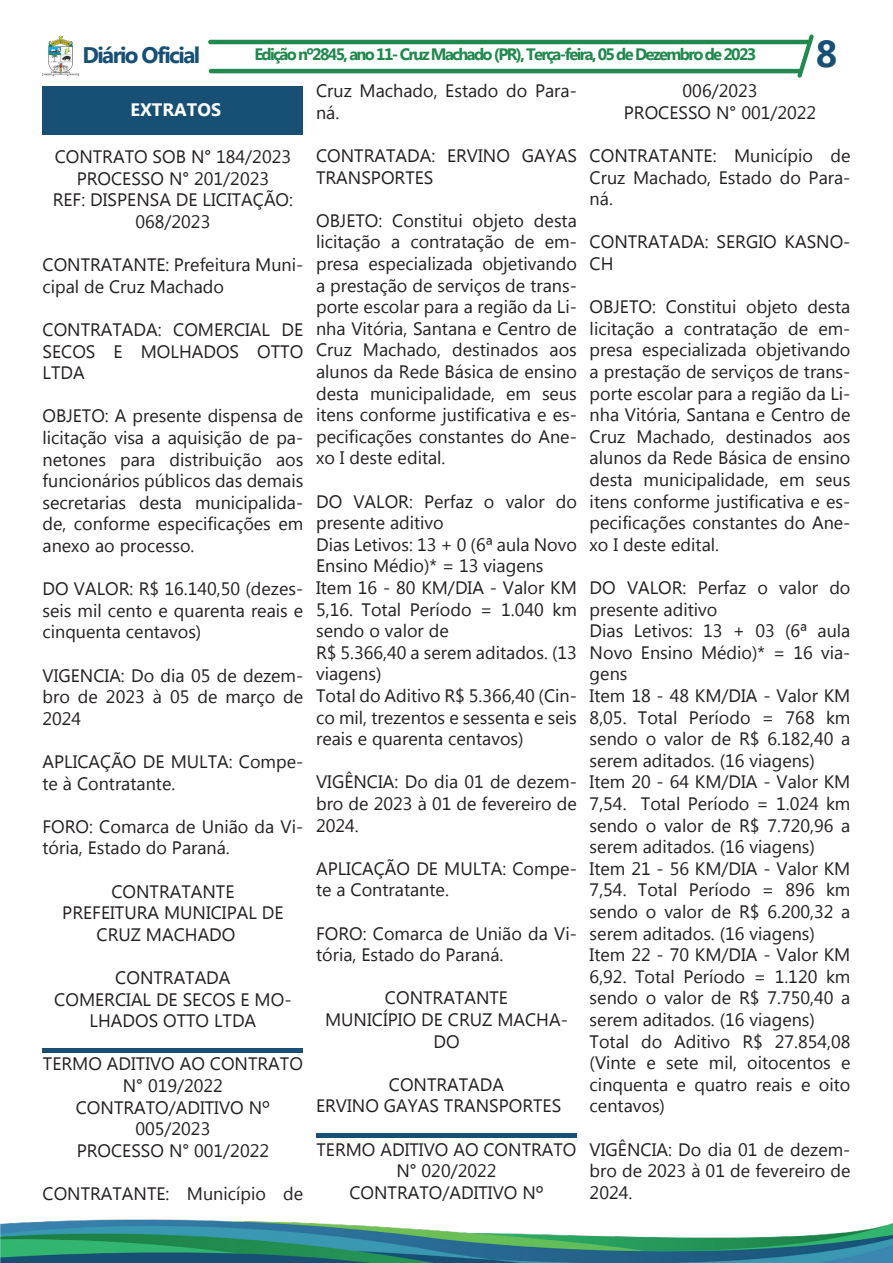
<style>
.page{position:relative;width:893px;height:1263px;background:#fff}
.page>*{position:absolute;margin:0;border:0;box-sizing:border-box;transform-origin:0 0}
.t1{font:700 37.5px "Myanmar Text";color:#175074}
.t2{font:700 22.5px "Myanmar Text";letter-spacing:-.07em;color:#175074}
.t3{font:18px/21.6px "Myanmar Text";color:#231f20;text-align:justify}
.t4{font:700 18px "Myanmar Text";color:#fff}
.t5{font:700 16.5px "Myanmar Text";letter-spacing:-.1em;color:#20894d}
</style>
<div class="page">
<hr style="left:208px;top:40px;width:602px;height:4px;background:#20894d;border-radius:2px">
<hr style="left:209px;top:69px;width:593px;height:4px;background:#20894d;border-radius:2px">
<img style="left:43px;top:37px;width:36px;height:38px">
<svg style="left:797px;top:34px;width:17px;height:44px"></svg>
<img style="left:0;top:1219px;width:893px;height:44px">
<div style="left:43px;top:86px;width:260px;height:49px;background:#175074"></div>
<svg style="left:43px;top:1048px;width:260px;height:5px"></svg>
<svg style="left:316px;top:1133px;width:261px;height:5px"></svg>
<p class="t2" style="left:82px;top:42px;width:119px">Diário Oficial</p>
<p class="t5" style="left:254px;top:45px;width:503px">Edição nº2845, ano 11- Cruz Machado (PR), Terça-feira, 05 de Dezembro de 2023</p>
<p class="t1" style="left:816px;top:32px;width:23px">8</p>
<p class="t4" style="left:131px;top:100px;width:92px">EXTRATOS</p>
<p class="t3" style="left:55px;top:146px;width:238px">CONTRATO SOB N° 184/2023</p>
<p class="t3" style="left:77px;top:168px;width:194px">PROCESSO N° 201/2023</p>
<p class="t3" style="left:53px;top:189px;width:242px;text-align:center">REF: DISPENSA DE LICITAÇÃO:<br>068/2023</p>
<p class="t3" style="left:43px;top:254px;width:262px">CONTRATANTE: Prefeitura Muni&shy;cipal de Cruz Machado</p>
<p class="t3" style="left:43px;top:319px;width:262px">CONTRATADA: COMERCIAL DE SECOS E MOLHADOS OTTO LTDA</p>
<p class="t3" style="left:43px;top:405px;width:262px">OBJETO: A presente dispensa de licitação visa a aquisição de pa&shy;netones para distribuição aos funcionários públicos das demais secretarias desta municipalida&shy;de, conforme especificações em anexo ao processo.</p>
<p class="t3" style="left:43px;top:578px;width:262px">DO VALOR: R$ 16.140,50 (dezes&shy;seis mil cento e quarenta reais e cinquenta centavos)</p>
<p class="t3" style="left:43px;top:665px;width:262px">VIGENCIA: Do dia 05 de dezem&shy;bro de 2023 à 05 de março de 2024</p>
<p class="t3" style="left:43px;top:751px;width:262px">APLICAÇÃO DE MULTA: Compe&shy;te à Contratante.</p>
<p class="t3" style="left:43px;top:816px;width:262px">FORO: Comarca de União da Vi&shy;tória, Estado do Paraná.</p>
<p class="t3" style="left:111px;top:881px;width:125px">CONTRATANTE</p>
<p class="t3" style="left:62px;top:902px;width:223px">PREFEITURA MUNICIPAL DE</p>
<p class="t3" style="left:97px;top:924px;width:140px">CRUZ MACHADO</p>
<p class="t3" style="left:115px;top:967px;width:117px">CONTRATADA</p>
<p class="t3" style="left:54px;top:989px;width:239px;text-align:center">COMERCIAL DE SECOS E MO-<br>LHADOS OTTO LTDA</p>
<p class="t3" style="left:43px;top:1053px;width:261px;text-align:center">TERMO ADITIVO AO CONTRATO<br>N° 019/2022</p>
<p class="t3" style="left:76px;top:1097px;width:196px;text-align:center">CONTRATO/ADITIVO Nº<br>005/2023</p>
<p class="t3" style="left:77px;top:1140px;width:194px">PROCESSO N° 001/2022</p>
<p class="t3" style="left:43px;top:1183px;width:262px">CONTRATANTE: Município de</p>
<p class="t3" style="left:316px;top:80px;width:262px">Cruz Machado, Estado do Para&shy;ná.</p>
<p class="t3" style="left:316px;top:145px;width:262px">CONTRATADA: ERVINO GAYAS<br>TRANSPORTES</p>
<p class="t3" style="left:316px;top:210px;width:262px">OBJETO: Constitui objeto desta licitação a contratação de em&shy;presa especializada objetivando a prestação de serviços de trans&shy;porte escolar para a região da Li&shy;nha Vitória, Santana e Centro de Cruz Machado, destinados aos alunos da Rede Básica de ensino desta municipalidade, em seus itens conforme justificativa e es&shy;pecificações constantes do Ane&shy;xo I deste edital.</p>
<p class="t3" style="left:316px;top:491px;width:262px">DO VALOR: Perfaz o valor do presente aditivo</p>
<p class="t3" style="left:316px;top:534px;width:262px">Dias Letivos: 13 + 0 (6ª aula Novo<br>Ensino Médio)* = 13 viagens</p>
<p class="t3" style="left:316px;top:577px;width:262px">Item 16 - 80 KM/DIA - Valor KM 5,16. Total Período = 1.040 km sendo o valor de</p>
<p class="t3" style="left:316px;top:642px;width:262px">R$ 5.366,40 a serem aditados. (13 viagens)</p>
<p class="t3" style="left:316px;top:685px;width:262px">Total do Aditivo R$ 5.366,40 (Cin&shy;co mil, trezentos e sessenta e seis reais e quarenta centavos)</p>
<p class="t3" style="left:316px;top:771px;width:262px">VIGÊNCIA: Do dia 01 de dezem&shy;bro de 2023 à 01 de fevereiro de 2024.</p>
<p class="t3" style="left:316px;top:858px;width:262px">APLICAÇÃO DE MULTA: Compe&shy;te a Contratante.</p>
<p class="t3" style="left:316px;top:923px;width:262px">FORO: Comarca de União da Vi&shy;tória, Estado do Paraná.</p>
<p class="t3" style="left:385px;top:987px;width:125px">CONTRATANTE</p>
<p class="t3" style="left:325px;top:1009px;width:244px;text-align:center">MUNICÍPIO DE CRUZ MACHA-<br>DO</p>
<p class="t3" style="left:389px;top:1074px;width:117px">CONTRATADA</p>
<p class="t3" style="left:316px;top:1095px;width:247px">ERVINO GAYAS TRANSPORTES</p>
<p class="t3" style="left:316px;top:1139px;width:261px;text-align:center">TERMO ADITIVO AO CONTRATO<br>N° 020/2022</p>
<p class="t3" style="left:349px;top:1182px;width:196px">CONTRATO/ADITIVO Nº</p>
<p class="t3" style="left:683px;top:80px;width:76px">006/2023</p>
<p class="t3" style="left:624px;top:102px;width:194px">PROCESSO N° 001/2022</p>
<p class="t3" style="left:590px;top:145px;width:262px">CONTRATANTE: Município de Cruz Machado, Estado do Para&shy;ná.</p>
<p class="t3" style="left:590px;top:231px;width:262px">CONTRATADA: SERGIO KASNO-<br>CH</p>
<p class="t3" style="left:590px;top:296px;width:262px">OBJETO: Constitui objeto desta licitação a contratação de em&shy;presa especializada objetivando a prestação de serviços de trans&shy;porte escolar para a região da Li&shy;nha Vitória, Santana e Centro de Cruz Machado, destinados aos alunos da Rede Básica de ensino desta municipalidade, em seus itens conforme justificativa e es&shy;pecificações constantes do Ane&shy;xo I deste edital.</p>
<p class="t3" style="left:590px;top:577px;width:262px">DO VALOR: Perfaz o valor do presente aditivo</p>
<p class="t3" style="left:590px;top:620px;width:262px">Dias Letivos: 13 + 03 (6ª aula Novo Ensino Médio)* = 16 via&shy;gens</p>
<p class="t3" style="left:590px;top:685px;width:262px">Item 18 - 48 KM/DIA - Valor KM 8,05. Total Período = 768 km sendo o valor de R$ 6.182,40 a serem aditados. (16 viagens)</p>
<p class="t3" style="left:590px;top:771px;width:262px">Item 20 - 64 KM/DIA - Valor KM 7,54. Total Período = 1.024 km sendo o valor de R$ 7.720,96 a serem aditados. (16 viagens)</p>
<p class="t3" style="left:590px;top:858px;width:262px">Item 21 - 56 KM/DIA - Valor KM 7,54. Total Período = 896 km sendo o valor de R$ 6.200,32 a serem aditados. (16 viagens)</p>
<p class="t3" style="left:590px;top:944px;width:262px">Item 22 - 70 KM/DIA - Valor KM 6,92. Total Período = 1.120 km sendo o valor de R$ 7.750,40 a serem aditados. (16 viagens)</p>
<p class="t3" style="left:590px;top:1031px;width:262px">Total do Aditivo R$ 27.854,08 (Vinte e sete mil, oitocentos e cinquenta e quatro reais e oito centavos)</p>
<p class="t3" style="left:590px;top:1139px;width:262px">VIGÊNCIA: Do dia 01 de dezem&shy;bro de 2023 à 01 de fevereiro de 2024.</p>
</div>
